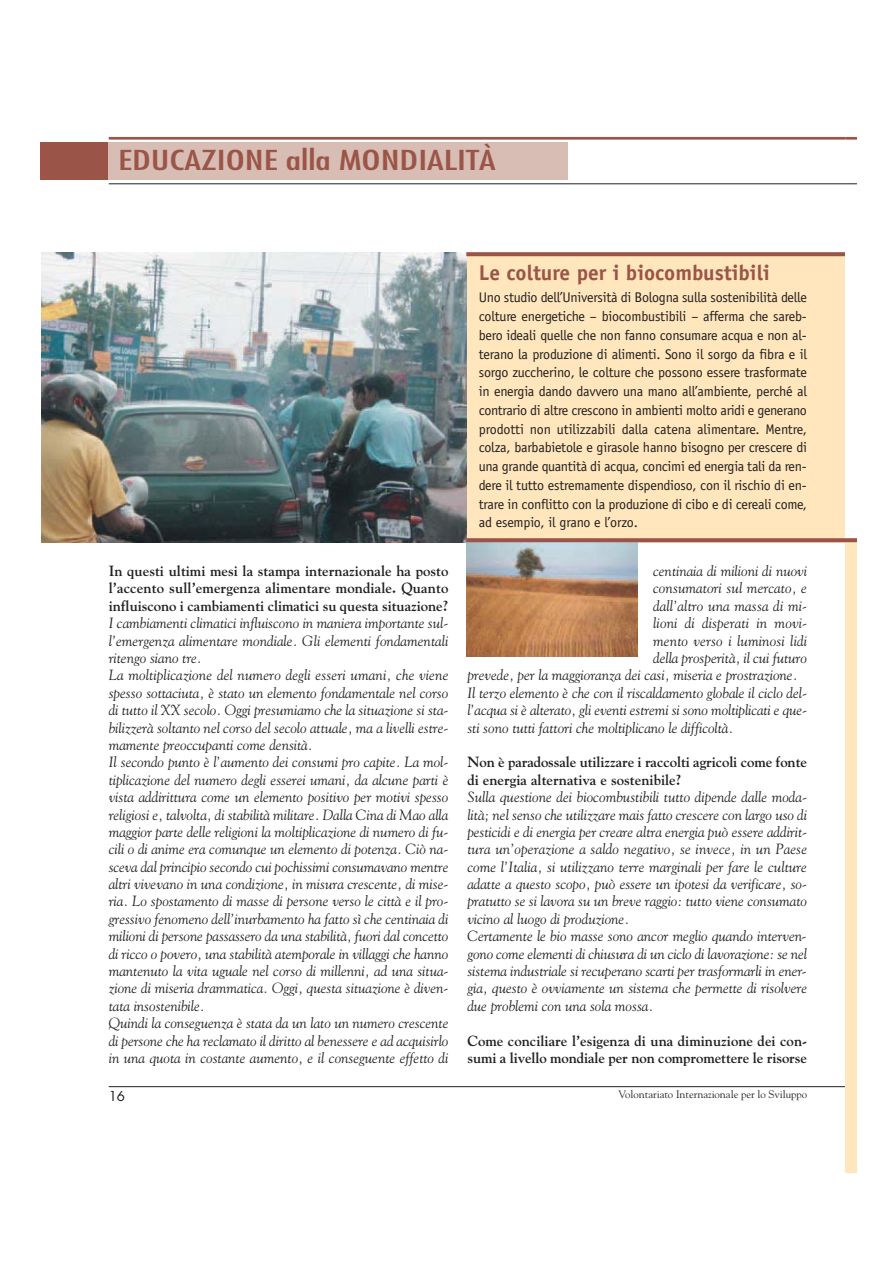
<style>
.page{position:relative;width:893px;height:1263px;background:#fff}
.page>*{position:absolute;margin:0;border:0;box-sizing:border-box;transform-origin:0 0}
.t1{font:condensed 26.7px "Futura";color:#9b5548;scale:1.5 1}
.t2{font:700 21.45px "Officina Sans";color:#9b5548}
.t3{font:italic 14.7px/17.4px "Goudy";color:#231f20}
.t4{font:700 14.7px/17.4px "Goudy";letter-spacing:-.005em;color:#231f20}
.t5{font:14.1px/18.8px "Officina Sans";letter-spacing:-.015em;color:#231f20;text-align:justify}
.t6{font:13.35px "Futura";color:#231f20}
.t7{font:10.65px "Goudy";color:#231f20}
</style>
<div class="page">
<hr style="left:109px;top:1086px;width:736px;height:1px;background:#231f20">
<svg style="left:845px;top:137px;width:11px;height:3px"></svg>
<hr style="left:109px;top:137px;width:736px;height:3px;background:#9b5548">
<hr style="left:109px;top:183px;width:736px;height:1px;background:#231f20">
<div style="left:40px;top:142px;width:69px;height:38px;background:#9b5548"></div>
<div style="left:109px;top:142px;width:459px;height:38px;background:#d7bdb4"></div>
<div style="left:466px;top:252px;width:379px;height:290px;background:#ffe6bc"></div>
<div style="left:845px;top:541px;width:11px;height:632px;background:#ffe6bc"></div>
<img style="left:41px;top:252px;width:425px;height:290px">
<svg style="left:466px;top:252px;width:379px;height:4px;background:#a05c4e"></svg>
<img style="left:466px;top:542px;width:171px;height:114px">
<svg style="left:466px;top:538px;width:390px;height:4px;background:#a05c4e"></svg>
<h1 class="t1" style="left:118px;top:148px;width:253px">EDUCAZIONE alla MONDIALITÀ</h1>
<p class="t4" style="left:109px;top:563px;width:341px;text-align:justify">In questi ultimi mesi la stampa internazionale ha posto l’accento sull’emergenza alimentare mondiale. Quanto influiscono i cambiamenti climatici su questa situazione?</p>
<p class="t3" style="left:109px;top:615px;width:341px">I cambiamenti climatici influiscono in maniera importante sul&shy;l’emergenza alimentare mondiale. Gli elementi fondamentali ritengo siano tre.<br>La moltiplicazione del numero degli esseri umani, che viene spesso sottaciuta, è stato un elemento fondamentale nel corso di tutto il XX secolo. Oggi presumiamo che la situazione si sta&shy;bilizzerà soltanto nel corso del secolo attuale, ma a livelli estre&shy;mamente preoccupanti come densità.<br>Il secondo punto è l’aumento dei consumi pro capite. La mol&shy;tiplicazione del numero degli esserei umani, da alcune parti è vista addirittura come un elemento positivo per motivi spesso religiosi e, talvolta, di stabilità militare. Dalla Cina di Mao alla maggior parte delle religioni la moltiplicazione di numero di fu&shy;cili o di anime era comunque un elemento di potenza. Ciò na&shy;sceva dal principio secondo cui pochissimi consumavano mentre altri vivevano in una condizione, in misura crescente, di mise&shy;ria. Lo spostamento di masse di persone verso le città e il pro&shy;gressivo fenomeno dell’inurbamento ha fatto sì che centinaia di milioni di persone passassero da una stabilità, fuori dal concetto di ricco o povero, una stabilità atemporale in villaggi che hanno mantenuto la vita uguale nel corso di millenni, ad una situa&shy;zione di miseria drammatica. Oggi, questa situazione è diven&shy;tata insostenibile.<br>Quindi la conseguenza è stata da un lato un numero crescente di persone che ha reclamato il diritto al benessere e ad acquisirlo in una quota in costante aumento, e il conseguente effetto di</p>
<h2 class="t2" style="left:478px;top:264px;width:292px">Le colture per i biocombustibili</h2>
<p class="t5" style="left:478px;top:289px;width:330px">Uno studio dell’Università di Bologna sulla sostenibilità delle colture energetiche – biocombustibili – afferma che sareb&shy;bero ideali quelle che non fanno consumare acqua e non al&shy;terano la produzione di alimenti. Sono il sorgo da fibra e il sorgo zuccherino, le colture che possono essere trasformate in energia dando davvero una mano all’ambiente, perché al contrario di altre crescono in ambienti molto aridi e generano prodotti non utilizzabili dalla catena alimentare. Mentre, colza, barbabietole e girasole hanno bisogno per crescere di una grande quantità di acqua, concimi ed energia tali da ren&shy;dere il tutto estremamente dispendioso, con il rischio di en&shy;trare in conflitto con la produzione di cibo e di cereali come, ad esempio, il grano e l’orzo.</p>
<p class="t3" style="left:653px;top:563px;width:155px">centinaia di milioni di nuovi</p>
<p class="t3" style="left:653px;top:581px;width:155px">consumatori sul mercato, e</p>
<p class="t3" style="left:653px;top:598px;width:155px">dall’altro una massa di mi-</p>
<p class="t3" style="left:653px;top:615px;width:155px">lioni di disperati in movi-</p>
<p class="t3" style="left:653px;top:633px;width:155px">mento verso i luminosi lidi</p>
<p class="t3" style="left:653px;top:650px;width:155px">della prosperità, il cui futuro</p>
<p class="t3" style="left:467px;top:668px;width:332px">prevede, per la maggioranza dei casi, miseria e prostrazione.</p>
<p class="t3" style="left:467px;top:685px;width:341px">Il terzo elemento è che con il riscaldamento globale il ciclo del-</p>
<p class="t3" style="left:467px;top:702px;width:341px">l’acqua si è alterato, gli eventi estremi si sono moltiplicati e que-</p>
<p class="t3" style="left:467px;top:720px;width:267px">sti sono tutti fattori che moltiplicano le difficoltà.</p>
<p class="t4" style="left:467px;top:755px;width:341px">Non è paradossale utilizzare i raccolti agricoli come fonte di energia alternativa e sostenibile?</p>
<p class="t3" style="left:467px;top:789px;width:341px">Sulla questione dei biocombustibili tutto dipende dalle moda&shy;lità; nel senso che utilizzare mais fatto crescere con largo uso di pesticidi e di energia per creare altra energia può essere addirit&shy;tura un’operazione a saldo negativo, se invece, in un Paese come l’Italia, si utilizzano terre marginali per fare le culture adatte a questo scopo, può essere un ipotesi da verificare, so&shy;pratutto se si lavora su un breve raggio: tutto viene consumato vicino al luogo di produzione.<br>Certamente le bio masse sono ancor meglio quando interven&shy;gono come elementi di chiusura di un ciclo di lavorazione: se nel sistema industriale si recuperano scarti per trasformarli in ener&shy;gia, questo è ovviamente un sistema che permette di risolvere due problemi con una sola mossa.</p>
<p class="t4" style="left:467px;top:1033px;width:341px">Come conciliare l’esigenza di una diminuzione dei con&shy;sumi a livello mondiale per non compromettere le risorse</p>
<p class="t6" style="left:109px;top:1090px;width:18px">16</p>
<p class="t7" style="left:618px;top:1090px;width:190px">Volontariato Internazionale per lo Sviluppo</p>
</div>
